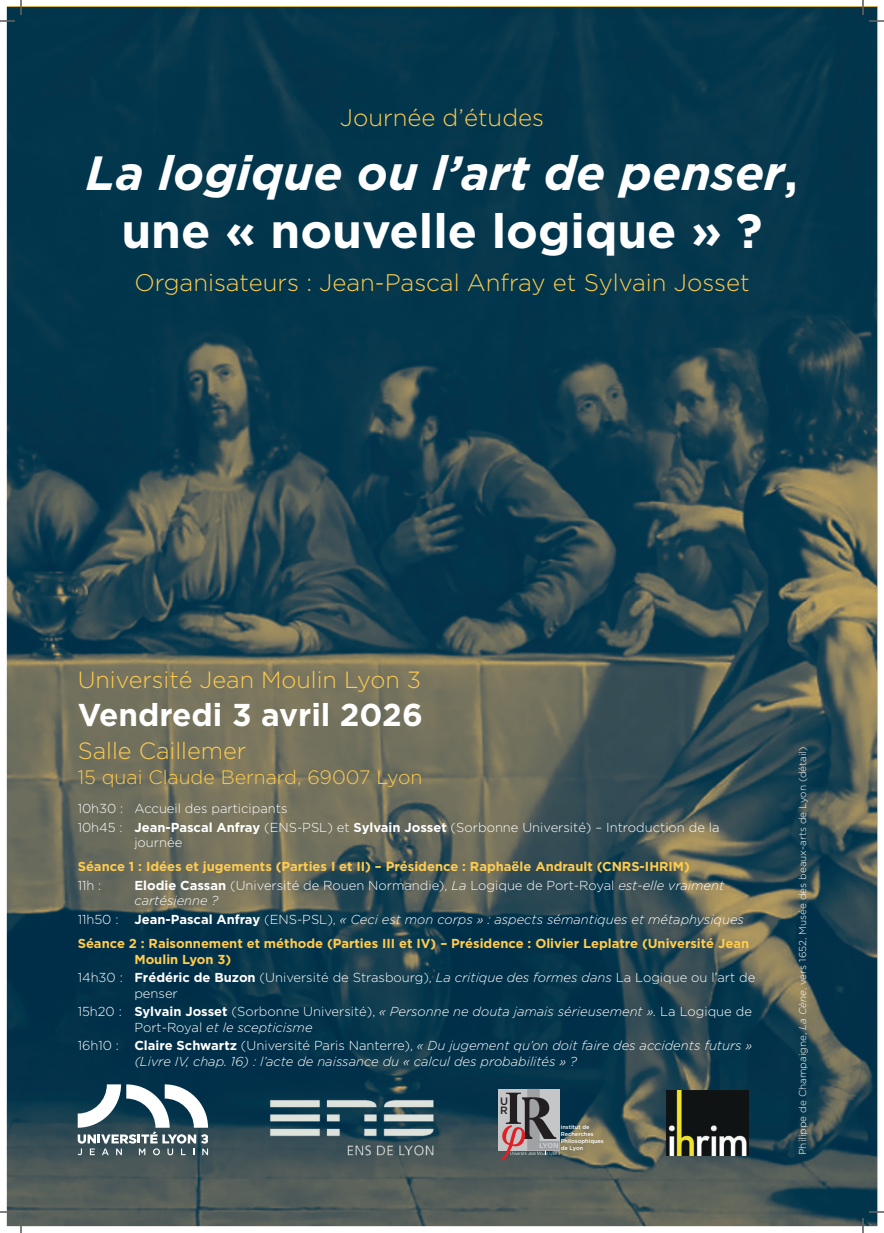
<style>
.page{position:relative;width:884px;height:1233px;background:#fff}
.page>*{position:absolute;margin:0;border:0;box-sizing:border-box;transform-origin:0 0}
.t1{font:italic 700 48px/57.6px "Gotham";color:#fff;text-align:center}
.t2{font:700 31.6px "Gotham";color:#fff}
.t3{font:300 24px "Gotham";color:#fecc4e}
.t4{font:300 23.5px "Gotham";color:#fecc4e}
.t5{font:300 19.4px "Gotham";color:#fecc4e}
.t6{font:300 13px/18.4px "Gotham";color:#fff}
.t7{font:700 13px/24.1px "Gotham";color:#fecc4e}
.t8{font:italic 300 13px/18.4px "Gotham";color:#fff}
.t9{font:500 10.6px/9.4px "Gotham";color:#231f20}
.t10{font:300 10px "Gotham";color:#fff}
.t11{font:500 5.6px/6.9px "Gotham";color:#fff}
.s1{font-style:normal}
.s2{font-weight:700}
.s3{font-style:italic}
.s4{font-weight:300;color:#fff}
.s5{color:#fff}
.s6{font-weight:300;font-style:italic;color:#fff}
.s7{font-weight:700;color:#fecc4e}
.s8{font-weight:700;font-style:normal}
</style>
<div class="page">
<img style="left:7px;top:7px;width:870px;height:1219px">
<svg style="left:78px;top:1084px;width:130px;height:71px"></svg>
<img style="left:266px;top:1097px;width:171px;height:59px">
<img style="left:667px;top:1090px;width:82px;height:65px">
<div style="left:498px;top:1089px;width:62px;height:61px;background:#c5c6c8"></div>
<svg style="left:500px;top:1089px;width:60px;height:72px"></svg>
<svg style="left:0;top:1211px;width:15px;height:1px"></svg>
<svg style="left:869px;top:1211px;width:15px;height:1px"></svg>
<svg style="left:0;top:0;width:22px;height:22px"></svg>
<svg style="left:20px;top:1218px;width:2px;height:15px"></svg>
<svg style="left:862px;top:0;width:22px;height:22px"></svg>
<svg style="left:862px;top:1218px;width:2px;height:15px"></svg>
<h3 class="t3" style="left:340px;top:105px;width:206px">Journée d’études</h3>
<h1 class="t1" style="left:86px;top:144px;width:714px">La logique ou l’art de penser<span class="s1">, une « nouvelle logique » ?</span></h1>
<h3 class="t3" style="left:134px;top:269px;width:617px">Organisateurs : Jean-Pascal Anfray et Sylvain Josset</h3>
<h3 class="t4" style="left:78px;top:667px;width:345px">Université Jean Moulin Lyon 3</h3>
<h2 class="t2" style="left:78px;top:696px;width:347px">Vendredi 3 avril 2026</h2>
<h3 class="t4" style="left:78px;top:737px;width:170px">Salle Caillemer</h3>
<h3 class="t5" style="left:78px;top:767px;width:346px">15 quai Claude Bernard, 69007 Lyon</h3>
<p class="t6" style="left:78px;top:799px;width:643px">10h30 : Accueil des participants<br>10h45 : <span class="s2">Jean-Pascal Anfray</span> (ENS-PSL) et <span class="s2">Sylvain Josset</span> (Sorbonne Université) – Introduction de la</p>
<p class="t6" style="left:134px;top:833px;width:49px">journée</p>
<p class="t7" style="left:78px;top:854px;width:614px">Séance 1 : Idées et jugements (Parties I et II) – Présidence : Raphaële Andrault (CNRS-IHRIM)</p>
<p class="t6" style="left:78px;top:875px;width:25px">11h :</p>
<p class="t6" style="left:134px;top:877px;width:591px;line-height:15.6px"><span class="s2">Elodie Cassan</span> (Université de Rouen Normandie), <span class="s3">La</span> Logique de Port-Royal <span class="s3">est-elle vraiment cartésienne ?</span></p>
<p class="t7" style="left:78px;top:906px;width:673px"><span class="s4">11h50 :</span> <span class="s5">Jean-Pascal Anfray</span> <span class="s4">(ENS-PSL),</span> <span class="s6">« Ceci est mon corps » : aspects sémantiques et métaphysiques<br></span>Séance 2 : Raisonnement et méthode (Parties III et IV) – Présidence : Olivier Leplatre (Université Jean</p>
<p class="t6" style="left:78px;top:949px;width:679px;text-indent:57px"><span class="s7">Moulin Lyon 3)<br></span>14h30 : <span class="s2">Frédéric de Buzon</span> (Université de Strasbourg), <span class="s3">La critique des formes dans</span> La Logique ou l’art de</p>
<p class="t6" style="left:78px;top:983px;width:676px;text-indent:57px">penser<br>15h20 : <span class="s2">Sylvain Josset</span> (Sorbonne Université), <span class="s3">« Personne ne douta jamais sérieusement ».</span> La Logique de</p>
<p class="t8" style="left:78px;top:1017px;width:676px;text-indent:57px"><span class="s1">Port-Royal</span> et le scepticisme<br><span class="s1">16h10 :</span> <span class="s8">Claire Schwartz</span> <span class="s1">(Université Paris Nanterre),</span> « Du jugement qu’on doit faire des accidents futurs »</p>
<p class="t8" style="left:134px;top:1052px;width:444px">(Livre IV, chap. 16) : l’acte de naissance du « calcul des probabilités » ?</p>
<p class="t9" style="left:500px;top:1095px;width:10px">U<br>R</p>
<p class="t11" style="left:561px;top:1123px;width:45px">institut de<br>Recherches<br>Philosophiques de Lyon</p>
<p class="t10" style="left:797px;top:1155px;width:410px;rotate:-90deg">Philippe de Champaigne, <span class="s3">La Cène</span>, vers 1652, Musée des beaux-arts de Lyon (détail)</p>
</div>
